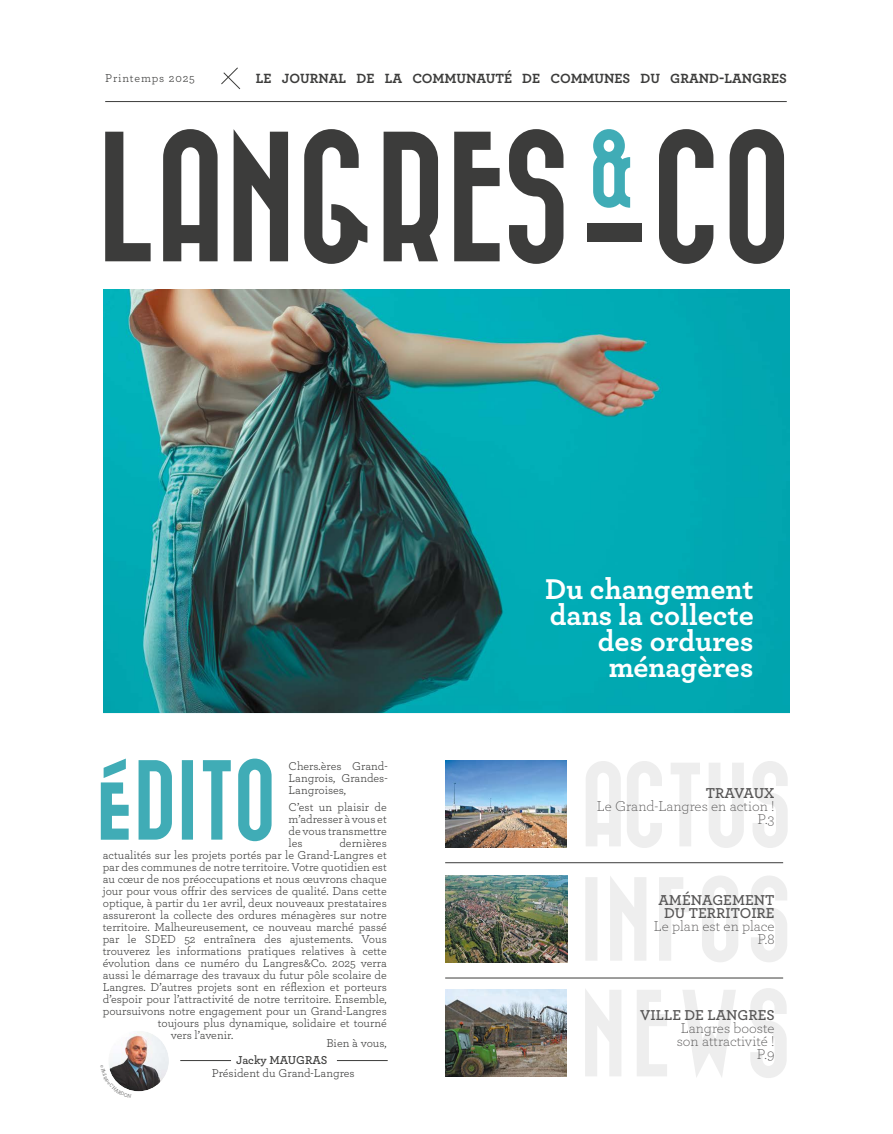
<style>
.page{position:relative;width:893px;height:1134px;background:#fff}
.page>*{position:absolute;margin:0;border:0;box-sizing:border-box;transform-origin:0 0}
.t1{font:700 30px/26px "Archer";color:#fff;text-align:right}
.t2{font:300 15px/13px "Archer";color:#555454;text-align:right}
.t3{font:600 15px/13px "Archer";color:#555454;text-align:center}
.t4{font:600 15px "Archer";letter-spacing:-.025em;color:#555454}
.t5{font:700 14px "Archer";color:#3c3c3b}
.t6{font:12px/12px "Archer";color:#3c3c3b;text-align:justify}
.t7{font:12px "Archer";letter-spacing:.07em;color:#3c3c3b}
.t8{font:600 12px "Archer";letter-spacing:-.005em;color:#3c3c3b}
</style>
<div class="page">
<svg style="left:659px;top:129px;width:125px;height:135px"></svg>
<svg style="left:593px;top:129px;width:37px;height:79px"></svg>
<svg style="left:105px;top:129px;width:458px;height:135px"></svg>
<div style="left:587px;top:224px;width:55px;height:18px;background:#3c3c3b"></div>
<hr style="left:105px;top:101px;width:682px;height:1px;background:#3c3c3b">
<svg style="left:221px;top:67px;width:20px;height:23px"></svg>
<svg style="left:101px;top:758px;width:171px;height:83px"></svg>
<img style="left:445px;top:875px;width:123px;height:87px">
<img style="left:445px;top:761px;width:122px;height:87px">
<img style="left:445px;top:990px;width:122px;height:87px">
<svg style="left:585px;top:876px;width:202px;height:86px"></svg>
<img style="left:103px;top:289px;width:687px;height:424px">
<hr style="left:180px;top:1060px;width:51px;height:1px;background:#3c3c3b">
<hr style="left:337px;top:1060px;width:51px;height:1px;background:#3c3c3b">
<hr style="left:445px;top:862px;width:338px;height:1px;background:#3c3c3b">
<hr style="left:445px;top:977px;width:338px;height:1px;background:#3c3c3b">
<svg style="left:586px;top:761px;width:202px;height:87px"></svg>
<svg style="left:585px;top:988px;width:202px;height:90px"></svg>
<img style="left:108px;top:1031px;width:61px;height:60px;border-radius:30px">
<div style="left:103px;top:1025px;width:71px;height:72px;border:5px solid #fff;border-radius:50%"></div>
<svg style="left:103px;top:1064px;width:28px;height:32px"></svg>
<p class="t7" style="left:105px;top:70px;width:91px">Printemps 2025</p>
<p class="t5" style="left:256px;top:68px;width:532px">LE JOURNAL DE LA COMMUNAUTÉ DE COMMUNES DU GRAND-LANGRES</p>
<h1 class="t1" style="left:545px;top:574px;width:210px">Du changement dans la collecte des ordures ménagères</h1>
<p class="t6" style="left:289px;top:759px;width:101px">Chers.ères Grand-Langrois, Grandes-Langroises,</p>
<p class="t6" style="left:289px;top:801px;width:100px">C’est un plaisir de m’adresser à vous et de vous transmettre les</p>
<p class="t6" style="left:339px;top:837px;width:49px">dernières</p>
<p class="t6" style="left:103px;top:849px;width:285px">actualités sur les projets portés par le Grand-Langres et</p>
<p class="t6" style="left:103px;top:861px;width:286px">par des communes de notre territoire. Votre quotidien est</p>
<p class="t6" style="left:103px;top:873px;width:286px">au cœur de nos préoccupations et nous œuvrons chaque</p>
<p class="t6" style="left:103px;top:885px;width:285px">jour pour vous offrir des services de qualité. Dans cette</p>
<p class="t6" style="left:103px;top:897px;width:285px">optique, à partir du 1er avril, deux nouveaux prestataires</p>
<p class="t6" style="left:103px;top:909px;width:286px">assureront la collecte des ordures ménagères sur notre</p>
<p class="t6" style="left:103px;top:921px;width:286px">territoire. Malheureusement, ce nouveau marché passé</p>
<p class="t6" style="left:103px;top:933px;width:285px">par le SDED 52 entraînera des ajustements. Vous</p>
<p class="t6" style="left:103px;top:945px;width:286px">trouverez les informations pratiques relatives à cette</p>
<p class="t6" style="left:103px;top:957px;width:286px">évolution dans ce numéro du Langres&amp;Co. 2025 verra</p>
<p class="t6" style="left:103px;top:969px;width:286px">aussi le démarrage des travaux du futur pôle scolaire de</p>
<p class="t6" style="left:103px;top:981px;width:286px">Langres. D’autres projets sont en réflexion et porteurs</p>
<p class="t6" style="left:103px;top:993px;width:286px">d’espoir pour l’attractivité de notre territoire. Ensemble,</p>
<p class="t6" style="left:103px;top:1005px;width:286px">poursuivons notre engagement pour un Grand-Langres</p>
<p class="t6" style="left:158px;top:1017px;width:230px">toujours plus dynamique, solidaire et tourné</p>
<p class="t6" style="left:171px;top:1029px;width:64px">vers l’avenir.</p>
<p class="t6" style="left:326px;top:1037px;width:62px">Bien à vous,</p>
<p class="t8" style="left:236px;top:1051px;width:93px">Jacky MAUGRAS</p>
<p class="t6" style="left:212px;top:1066px;width:144px">Président du Grand-Langres</p>
<p class="t4" style="left:706px;top:781px;width:70px">TRAVAUX</p>
<p class="t2" style="left:597px;top:798px;width:179px">Le Grand-Langres en action !<br>P.3</p>
<p class="t3" style="left:659px;top:893px;width:118px">AMÉNAGEMENT<br>DU TERRITOIRE</p>
<p class="t2" style="left:654px;top:919px;width:122px">Le plan est en place<br>P.8</p>
<p class="t3" style="left:640px;top:1007px;width:136px">VILLE DE LANGRES</p>
<p class="t2" style="left:677px;top:1021px;width:99px">Langres booste son attractivité !<br>P.9</p>
</div>
